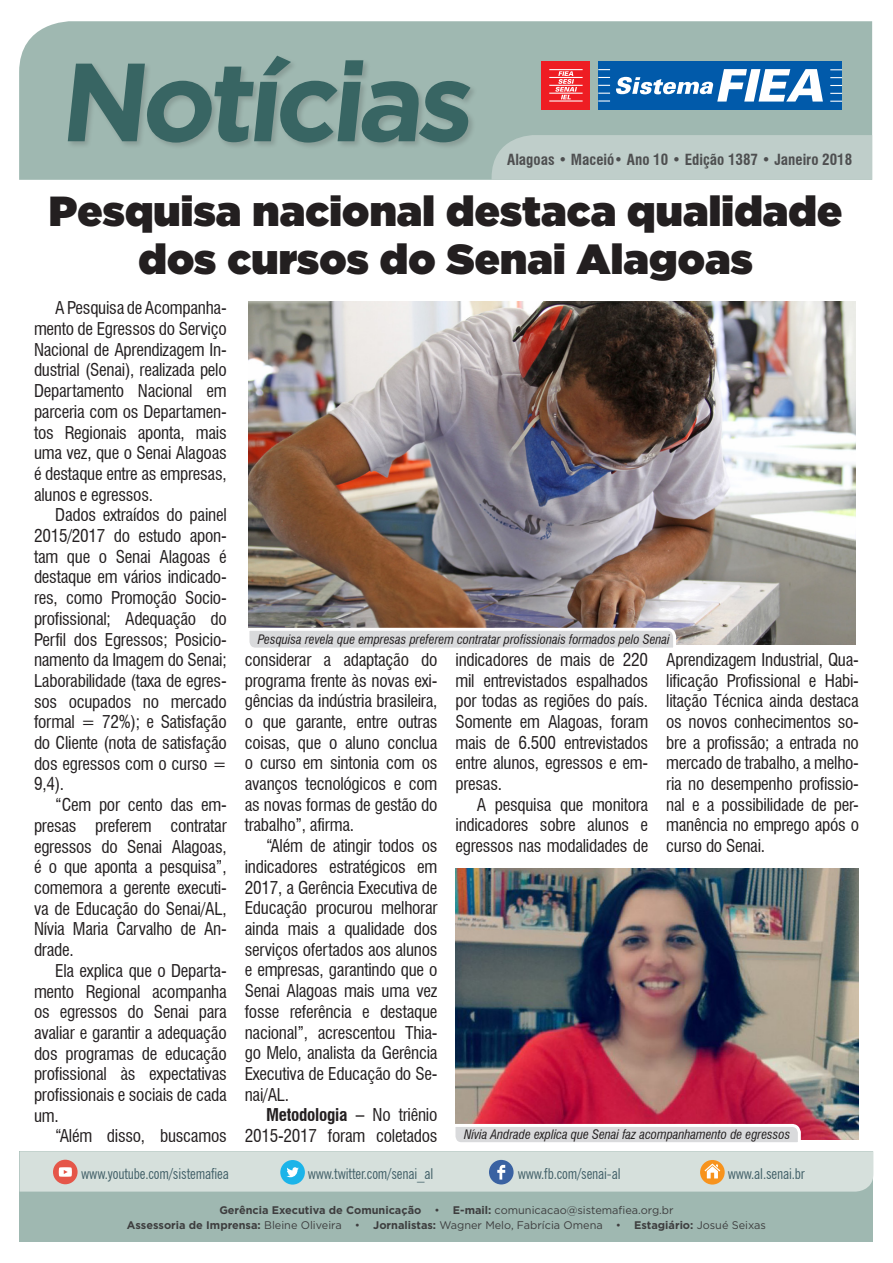
<style>
.page{position:relative;width:893px;height:1263px;background:#fff}
.page>*{position:absolute;margin:0;border:0;box-sizing:border-box;transform-origin:0 0}
.t1{font:700 110.85px "Gotham";color:#386563}
.texto{font:900 42px/48px "Gotham";letter-spacing:.005em;color:#231f20;text-align:center}
.texto-2{font:condensed 17.25px/20.7px "Swiss 721 BT";letter-spacing:-.015em;color:#231f20;text-align:justify}
.t2{font:condensed 15px "News Gothic BT";letter-spacing:-.01em;color:#436169}
.t3{font:700 condensed 15px "Swiss 721 BT";color:#4e4f50}
.texto-3{font:italic condensed 12.75px "Swiss 721 BT";color:#231f20}
.t4{font:11.1px/15px "Gotham";color:#3e3e3f;text-align:center}
.s1{font-weight:700}
</style>
<div class="page">
<div style="left:20px;top:1151px;width:853px;height:91px;background:#9fb8b1"></div>
<div style="left:19px;top:21px;width:853px;height:159px;background:#9fb8b1"></div>
<div style="left:492px;top:135px;width:380px;height:45px;background:#bfceca"></div>
<div style="left:66px;top:55px;width:412px;height:95px;background:#231f20;opacity:.18"></div>
<div style="left:598px;top:61px;width:244px;height:48px;background:#015aaa"></div>
<div style="left:541px;top:61px;width:49px;height:48px;background:#ee1d23"></div>
<svg style="left:555px;top:71px;width:22px;height:28px"></svg>
<hr style="left:549px;top:77px;width:34px;height:1px;background:#fff">
<hr style="left:549px;top:100px;width:34px;height:2px;background:#fff">
<hr style="left:549px;top:93px;width:34px;height:1px;background:#fff">
<hr style="left:549px;top:85px;width:34px;height:1px;background:#fff">
<hr style="left:549px;top:69px;width:34px;height:1px;background:#fff">
<svg style="left:598px;top:77px;width:12px;height:1px"></svg>
<svg style="left:598px;top:100px;width:12px;height:2px"></svg>
<svg style="left:598px;top:93px;width:12px;height:1px"></svg>
<svg style="left:598px;top:85px;width:12px;height:1px"></svg>
<svg style="left:598px;top:69px;width:12px;height:1px"></svg>
<svg style="left:830px;top:77px;width:12px;height:1px"></svg>
<svg style="left:830px;top:101px;width:12px;height:1px"></svg>
<svg style="left:830px;top:93px;width:12px;height:1px"></svg>
<svg style="left:830px;top:85px;width:12px;height:1px"></svg>
<svg style="left:830px;top:69px;width:12px;height:1px"></svg>
<svg style="left:616px;top:69px;width:207px;height:33px"></svg>
<img style="left:455px;top:868px;width:404px;height:254px">
<img style="left:248px;top:301px;width:608px;height:343px">
<svg style="left:20px;top:1122px;width:853px;height:69px"></svg>
<svg style="left:248px;top:626px;width:430px;height:22px;background:#d6d6d7"></svg>
<h1 class="t1" style="left:58px;top:29px;width:429px">Notícias</h1>
<p class="t3" style="left:507px;top:151px;width:347px">Alagoas • Maceió• Ano 10 • Edição 1387 • Janeiro 2018</p>
<p class="texto" style="left:49px;top:187px;width:795px">Pesquisa nacional destaca qualidade dos cursos do Senai Alagoas</p>
<p class="texto-2" style="left:34px;top:298px;width:194px;text-indent:21px">A Pesquisa de Acompanha&shy;mento de Egressos do Serviço Nacional de Aprendizagem In&shy;dustrial (Senai), realizada pelo Departamento Nacional em parceria com os Departamen&shy;tos Regionais aponta, mais uma vez, que o Senai Alagoas é destaque entre as empresas, alunos e egressos.</p>
<p class="texto-2" style="left:34px;top:505px;width:194px;text-indent:21px">Dados extraídos do painel 2015/2017 do estudo apon&shy;tam que o Senai Alagoas é destaque em vários indicado&shy;res, como Promoção Socio&shy;profissional; Adequação do Perfil dos Egressos; Posicio&shy;namento da Imagem do Senai; Laborabilidade (taxa de egres&shy;sos ocupados no mercado formal = 72%); e Satisfação do Cliente (nota de satisfação dos egressos com o curso = 9,4).</p>
<p class="texto-2" style="left:34px;top:794px;width:194px;text-indent:21px">“Cem por cento das em&shy;presas preferem contratar egressos do Senai Alagoas, é o que aponta a pesquisa”, comemora a gerente executi&shy;va de Educação do Senai/AL, Nívia Maria Carvalho de An&shy;drade.</p>
<p class="texto-2" style="left:34px;top:960px;width:194px;text-indent:21px">Ela explica que o Departa&shy;mento Regional acompanha os egressos do Senai para avaliar e garantir a adequação dos programas de educação profissional às expectativas profissionais e sociais de cada um.</p>
<p class="texto-2" style="left:55px;top:1126px;width:173px">“Além disso, buscamos</p>
<p class="texto-3" style="left:258px;top:632px;width:413px">Pesquisa revela que empresas preferem contratar profissionais formados pelo Senai</p>
<p class="texto-2" style="left:666px;top:649px;width:194px">Aprendizagem Industrial, Qua&shy;lificação Profissional e Habi&shy;litação Técnica ainda destaca os novos conhecimentos so&shy;bre a profissão; a entrada no mercado de trabalho, a melho&shy;ria no desempenho profissio&shy;nal e a possibilidade de per&shy;manência no emprego após o curso do Senai.</p>
<p class="texto-2" style="left:455px;top:649px;width:194px">indicadores de mais de 220 mil entrevistados espalhados por todas as regiões do país.<br>Somente em Alagoas, foram mais de 6.500 entrevistados entre alunos, egressos e em&shy;presas.</p>
<p class="texto-2" style="left:455px;top:794px;width:194px;text-indent:21px">A pesquisa que monitora indicadores sobre alunos e egressos nas modalidades de</p>
<p class="texto-2" style="left:245px;top:649px;width:194px">considerar a adaptação do programa frente às novas exi&shy;gências da indústria brasileira, o que garante, entre outras coisas, que o aluno conclua o curso em sintonia com os avanços tecnológicos e com as novas formas de gestão do trabalho”, afirma.</p>
<p class="texto-2" style="left:245px;top:835px;width:194px;text-indent:21px">“Além de atingir todos os indicadores estratégicos em 2017, a Gerência Executiva de Educação procurou melhorar ainda mais a qualidade dos serviços ofertados aos alunos e empresas, garantindo que o Senai Alagoas mais uma vez fosse referência e destaque nacional”, acrescentou Thia&shy;go Melo, analista da Gerência Executiva de Educação do Se&shy;nai/AL.</p>
<p class="texto-2" style="left:245px;top:1105px;width:194px;text-align:right"><span class="s1">Metodologia –</span> No triênio<br>2015-2017 foram coletados</p>
<p class="texto-3" style="left:464px;top:1127px;width:328px">Nívia Andrade explica que Senai faz acompanhamento de egressos</p>
<p class="t2" style="left:81px;top:1164px;width:149px">www.youtube.com/sistemafiea</p>
<p class="t2" style="left:308px;top:1164px;width:127px">www.twitter.com/senai_al</p>
<p class="t2" style="left:518px;top:1164px;width:104px">www.fb.com/senai-al</p>
<p class="t2" style="left:728px;top:1164px;width:79px">www.al.senai.br</p>
<p class="t4" style="left:127px;top:1203px;width:641px"><span class="s1">Gerência Executiva de Comunicação</span> • <span class="s1">E-mail:</span> comunicacao@sistemafiea.org.br<br><span class="s1">Assessoria de Imprensa:</span> Bleine Oliveira • <span class="s1">Jornalistas:</span> Wagner Melo, Fabrícia Omena • <span class="s1">Estagiário:</span> Josué Seixas</p>
</div>
